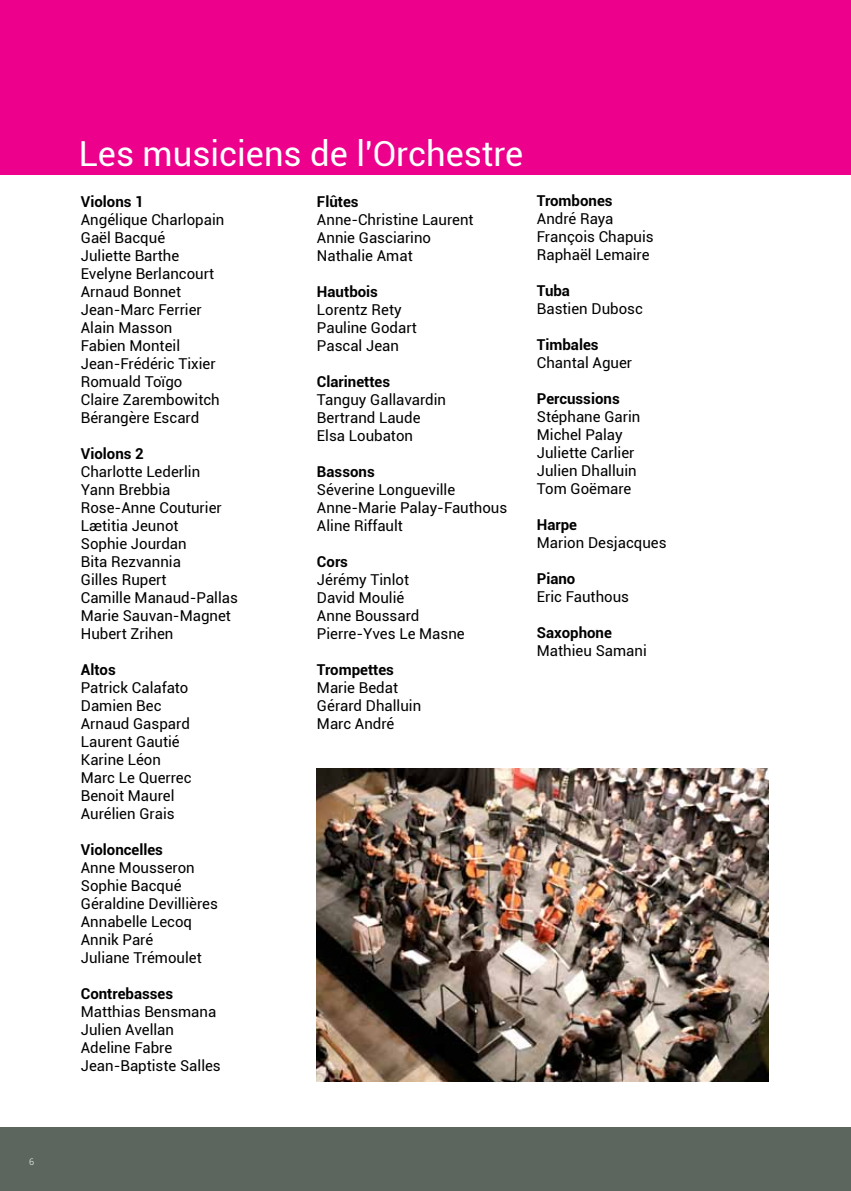
<style>
.page{position:relative;width:851px;height:1191px;background:#fff}
.page>*{position:absolute;margin:0;border:0;box-sizing:border-box;transform-origin:0 0}
.t1{font:34.5px "Roboto";color:#fff}
.t2{font:15px/18px "Roboto";color:#000}
.t3{font:700 15px "Roboto";color:#000}
.t4{font:300 9px "Roboto";color:#fff}
</style>
<div class="page">
<div style="left:0;top:0;width:850px;height:174px;background:#ec008c"></div>
<div style="left:0;top:1127px;width:850px;height:64px;background:#5d665e"></div>
<img style="left:317px;top:769px;width:451px;height:312px">
<p class="t4" style="left:29px;top:1155px;width:6px">6</p>
<h1 class="t1" style="left:79px;top:130px;width:446px">Les musiciens de l'Orchestre</h1>
<p class="t3" style="left:81px;top:191px;width:65px">Violons 1</p>
<p class="t2" style="left:81px;top:210px;width:145px">Angélique Charlopain<br>Gaël Bacqué<br>Juliette Barthe<br>Evelyne Berlancourt<br>Arnaud Bonnet<br>Jean-Marc Ferrier<br>Alain Masson<br>Fabien Monteil<br>Jean-Frédéric Tixier<br>Romuald Toïgo<br>Claire Zarembowitch<br>Bérangère Escard</p>
<p class="t3" style="left:81px;top:443px;width:65px">Violons 2</p>
<p class="t2" style="left:81px;top:462px;width:158px">Charlotte Lederlin<br>Yann Brebbia<br>Rose-Anne Couturier<br>Lætitia Jeunot<br>Sophie Jourdan<br>Bita Rezvannia<br>Gilles Rupert<br>Camille Manaud-Pallas<br>Marie Sauvan-Magnet<br>H ubert Zrihen</p>
<p class="t3" style="left:81px;top:659px;width:36px">Altos</p>
<p class="t2" style="left:81px;top:678px;width:112px">Patrick Calafato<br>Damien Bec<br>Arnaud Gaspard<br>Laurent Gautié<br>Karine Léon<br>M arc Le Querrec<br>Benoit Maurel<br>Aurélien Grais</p>
<p class="t3" style="left:81px;top:839px;width:84px">Violoncelles</p>
<p class="t2" style="left:81px;top:858px;width:138px">Anne Mousseron<br>Sophie Bacqué<br>Géraldine Devillières<br>Annabelle Lecoq<br>Annik Paré<br>Juliane Trémoulet</p>
<p class="t3" style="left:81px;top:983px;width:94px">Contrebasses</p>
<p class="t2" style="left:81px;top:1002px;width:141px">Matthias Bensmana<br>Julien Avellan<br>Adeline Fabre<br>Jean-Baptiste Salles</p>
<p class="t3" style="left:317px;top:191px;width:43px">Flûtes</p>
<p class="t2" style="left:317px;top:210px;width:158px">Anne-Christine Laurent<br>Annie Gasciarino<br>Nathalie Amat</p>
<p class="t3" style="left:317px;top:281px;width:62px">Hautbois</p>
<p class="t2" style="left:317px;top:300px;width:101px">Lorentz Rety<br>Pauline Godart<br>Pascal Jean</p>
<p class="t3" style="left:317px;top:371px;width:75px">Clarinettes</p>
<p class="t2" style="left:317px;top:390px;width:130px">Tanguy Gallavardin<br>Bertrand Laude<br>Elsa Loubaton</p>
<p class="t3" style="left:317px;top:461px;width:59px">Bassons</p>
<p class="t2" style="left:317px;top:480px;width:192px">Séverine Longueville<br>Anne-Marie Palay-Fauthous<br>Aline Riffault</p>
<p class="t3" style="left:317px;top:551px;width:33px">Cors</p>
<p class="t2" style="left:317px;top:570px;width:149px">Jérémy Tinlot<br>David Moulié<br>Anne Boussard<br>Pierre-Yves Le Masne</p>
<p class="t3" style="left:317px;top:659px;width:79px">Trompettes</p>
<p class="t2" style="left:317px;top:678px;width:106px">Marie Bedat<br>Gérard Dhalluin<br>Marc André</p>
<p class="t3" style="left:537px;top:190px;width:77px">Trombones</p>
<p class="t2" style="left:537px;top:209px;width:118px">André Raya<br>François Chapuis<br>Raphaël Lemaire</p>
<p class="t3" style="left:537px;top:280px;width:35px">Tuba</p>
<p class="t2" style="left:537px;top:299px;width:107px">Bastien Dubosc</p>
<p class="t3" style="left:537px;top:334px;width:63px">Timbales</p>
<p class="t2" style="left:537px;top:353px;width:97px">Chantal Aguer</p>
<p class="t3" style="left:537px;top:388px;width:84px">Percussions</p>
<p class="t2" style="left:537px;top:407px;width:105px">Stéphane Garin<br>M ichel Palay<br>Juliette Carlier<br>Julien Dhalluin<br>Tom Goëmare</p>
<p class="t3" style="left:537px;top:514px;width:42px">Harpe</p>
<p class="t2" style="left:537px;top:533px;width:131px">Marion Desjacques</p>
<p class="t3" style="left:537px;top:568px;width:40px">Piano</p>
<p class="t2" style="left:537px;top:587px;width:94px">Eric Fauthous</p>
<p class="t3" style="left:537px;top:622px;width:76px">Saxophone</p>
<p class="t2" style="left:537px;top:641px;width:111px">Mathieu Samani</p>
</div>
